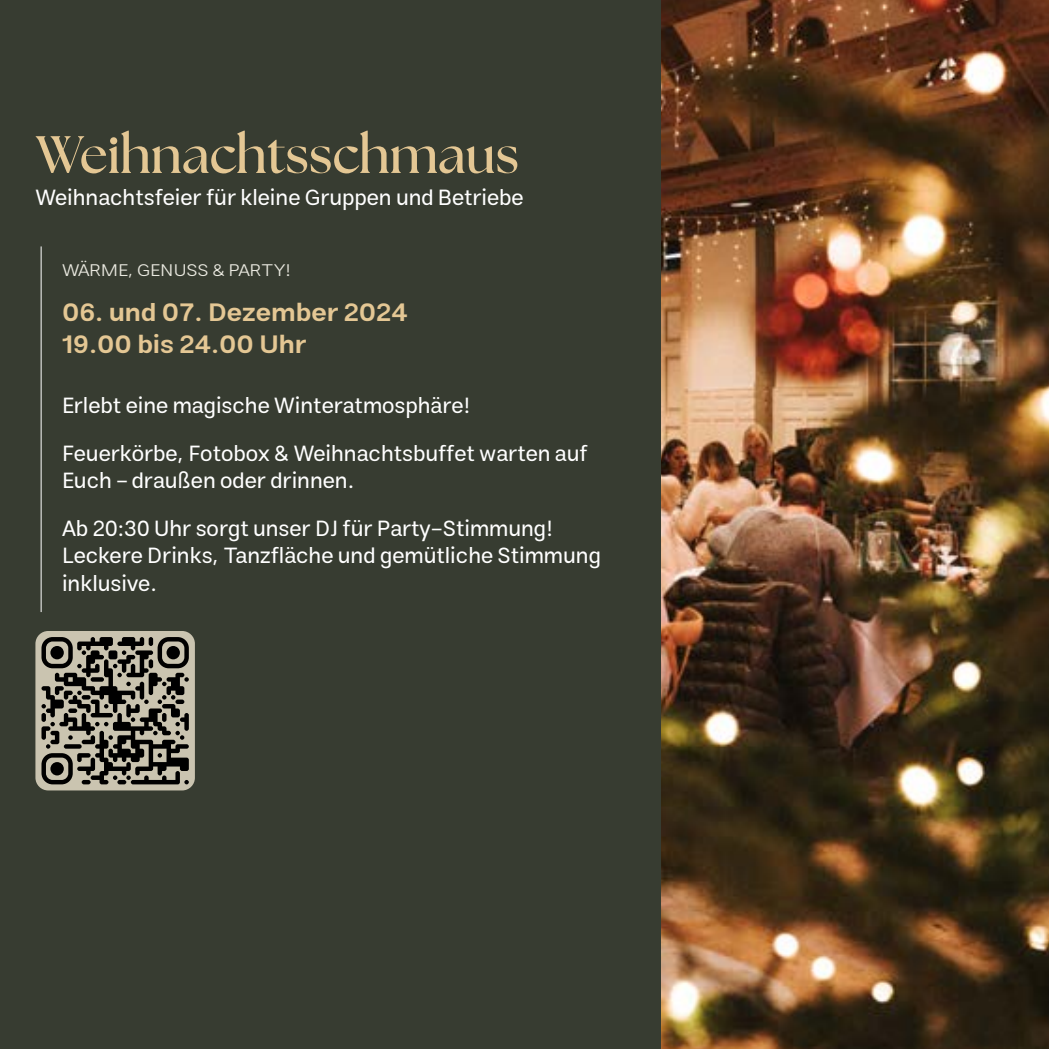
<style>
.page{position:relative;width:1049px;height:1049px;background:#373c31}
.page>*{position:absolute;margin:0;border:0;box-sizing:border-box;transform-origin:0 0}
.t1{font:700 52.5px "The Seasons";color:#e4c794}
.t2{font:600 25px/32.5px "Estedad";color:#e4c794;scale:1.1 1}
.t3{font:22.5px/47.5px "Estedad";color:#fff}
.t4{font:300 17.5px "Estedad";color:#eae9e0;scale:1.1 1}
</style>
<div class="page">
<img style="left:661px;top:0;width:388px;height:1049px">
<svg style="left:35px;top:631px;width:160px;height:159px;background:#7e7a6d"></svg>
<svg style="left:41px;top:637px;width:148px;height:31px;background:#646157"></svg>
<hr style="left:41px;top:246px;width:1px;height:366px;background:#fff">
<h1 class="t1" style="left:35px;top:119px;width:485px">Weihnachtsschmaus</h1>
<p class="t3" style="left:35px;top:174px;width:490px">Weihnachtsfeier für kleine Gruppen und Betriebe</p>
<p class="t4" style="left:62px;top:259px;width:210px">WÄRME, GENUSS &amp; PARTY!</p>
<p class="t2" style="left:62px;top:296px;width:316px">06. und 07. Dezember 2024<br>19.00 bis 24.00 Uhr</p>
<p class="t3" style="left:62px;top:382px;width:527px">Erlebt eine magische Winteratmosphäre!<br>Feuerkörbe, Fotobox &amp; Weihnachtsbuffet warten auf</p>
<p class="t3" style="left:62px;top:457px;width:493px">Euch – draußen oder drinnen.<br>Ab 20:30 Uhr sorgt unser DJ für Party-Stimmung!</p>
<p class="t3" style="left:62px;top:542px;width:540px;line-height:27.5px">Leckere Drinks, Tanzfläche und gemütliche Stimmung inklusive.</p>
</div>
